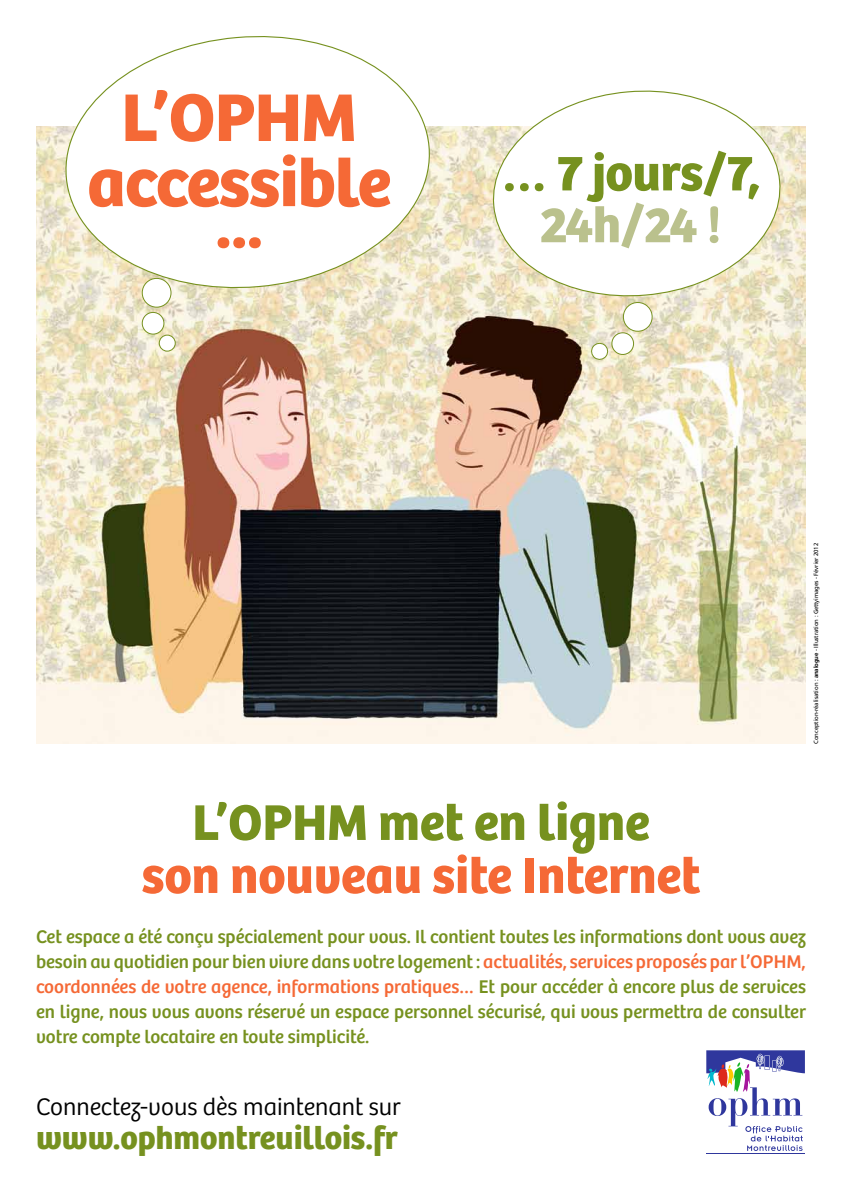
<style>
.page{position:relative;width:842px;height:1191px;background:#fff}
.page>*{position:absolute;margin:0;border:0;box-sizing:border-box;transform-origin:0 0}
.t1{font:700 69.8px/65.1px "Bree";letter-spacing:-.01em;color:#f56936;text-align:center}
.t2{font:700 52px "Bree";color:#f56936}
.t3{font:700 52px "Bree";color:#76911f}
.t4{font:700 51.8px "Bree";letter-spacing:-.01em;color:#76911f}
.t5{font:700 51.8px "Bree";color:#bac18d}
.t6{font:700 33.2px "Bree";color:#76911f}
.t7{font:300 24.9px "Bree";color:#000}
.t8{font:19px/25px "Bree";color:#76911f;text-align:justify}
.t9{font:6px "Frutiger";letter-spacing:-.02em;color:#000}
.s1{font-weight:700}
.s2{color:#f56936}
</style>
<div class="page">
<hr style="left:706px;top:1153px;width:99px;height:1px;background:#2f379d">
<svg style="left:706px;top:1050px;width:99px;height:101px"></svg>
<img style="left:36px;top:126px;width:770px;height:617px">
<svg style="left:54px;top:36px;width:387px;height:267px"></svg>
<svg style="left:484px;top:90px;width:306px;height:218px"></svg>
<div style="left:142px;top:278px;width:29px;height:29px;background:#fff;border-radius:50%"></div>
<div style="left:142px;top:278px;width:29px;height:30px;border:1px solid #76911f;border-radius:50%"></div>
<div style="left:142px;top:312px;width:22px;height:22px;background:#fff;border-radius:50%"></div>
<div style="left:142px;top:312px;width:22px;height:22px;border:1px solid #76911f;border-radius:50%"></div>
<div style="left:159px;top:335px;width:16px;height:16px;background:#fff;border-radius:50%"></div>
<div style="left:159px;top:334px;width:17px;height:17px;border:1px solid #76911f;border-radius:50%"></div>
<svg style="left:590px;top:300px;width:64px;height:61px"></svg>
<h1 class="t1" style="left:87px;top:85px;width:305px">L’OPHM accessible</h1>
<h1 class="t1" style="left:215px;top:191px;width:49px">...</h1>
<h3 class="t4" style="left:501px;top:141px;width:260px">… 7 jours/7,</h3>
<h3 class="t5" style="left:540px;top:193px;width:183px">24h/24 !</h3>
<p class="t9" style="left:812px;top:743px;width:202px;rotate:-90deg">Conception-réalisation : <span class="s1">analogue</span> - Illustration : Gettyimages - Février 2012</p>
<h2 class="t3" style="left:192px;top:790px;width:458px">L’OPHM met en ligne</h2>
<h2 class="t2" style="left:142px;top:843px;width:560px">son nouveau site Internet</h2>
<p class="t8" style="left:36px;top:924px;width:771px">Cet espace a été conçu spécialement pour vous. Il contient toutes les informations dont vous avez besoin au quotidien pour bien vivre dans votre logement : <span class="s2">actualités, services proposés par l’OPHM, coordonnées de votre agence, informations pratiques…</span> Et pour accéder à encore plus de services en ligne, nous vous avons réservé un espace personnel sécurisé, qui vous permettra de consulter votre compte locataire en toute simplicité.</p>
<h3 class="t7" style="left:36px;top:1092px;width:366px">Connectez-vous dès maintenant sur</h3>
<h3 class="t6" style="left:36px;top:1117px;width:363px">www.ophmontreuillois.fr</h3>
</div>
